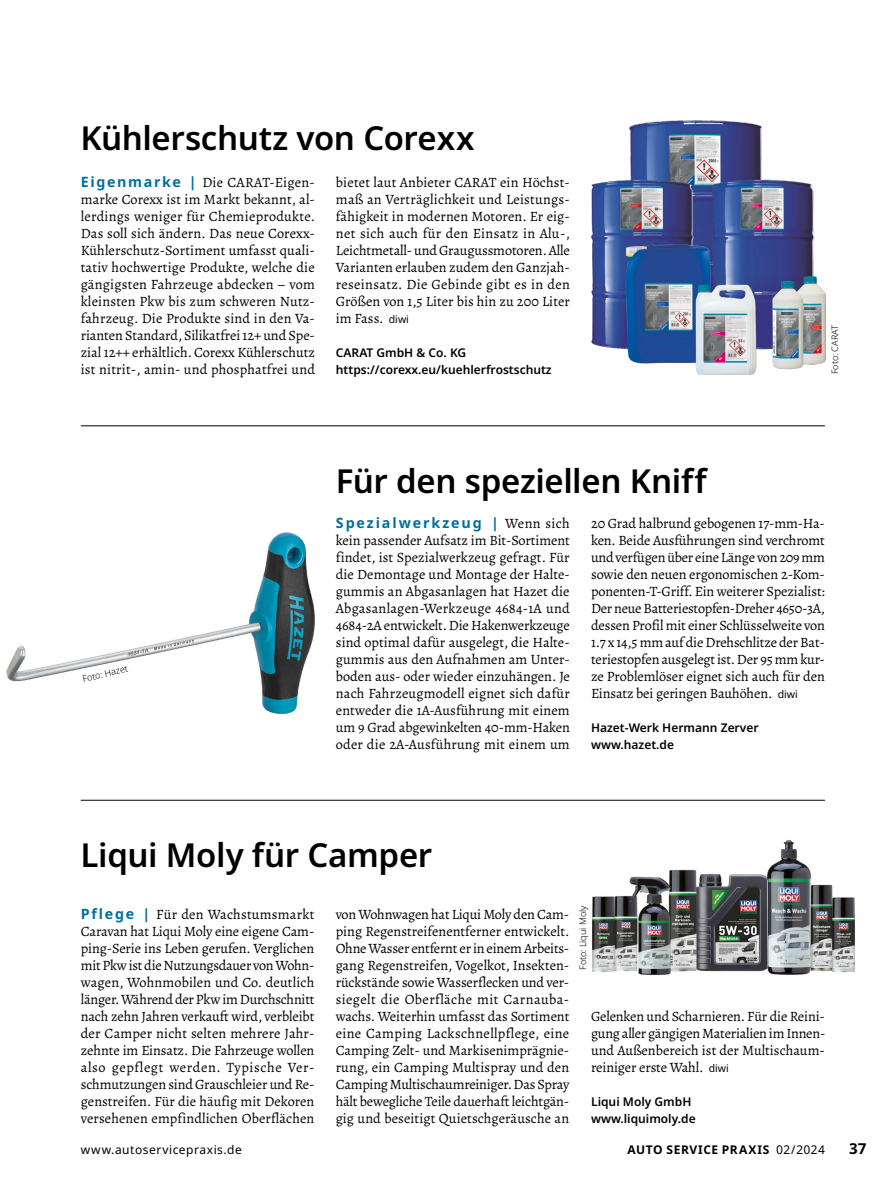
<style>
.page{position:relative;width:893px;height:1187px;background:#fff}
.page>*{position:absolute;margin:0;border:0;box-sizing:border-box;transform-origin:0 0}
.Title_22pt{font:600 33px "Noto Sans";letter-spacing:-.01em;color:#000}
.t1{font:700 15px "Noto Sans";color:#000}
.Para_GT{font:14.25px/17px "Alegreya";color:#000;text-align:justify}
.Para_GT_Info{font:600 12px "Noto Sans";color:#000}
.t2{font:12px "Noto Sans";letter-spacing:.04em;color:#000}
.t3{font:700 12px "Noto Sans";letter-spacing:.05em;color:#000}
.Image_Source_Bildquelle{font:300 9px "Noto Sans";color:#000}
.s1{font-family:"Noto Sans";font-weight:700;color:#006e9c}
.s2{font-family:"Noto Sans";font-size:10.5px}
.s3{font-weight:400}
</style>
<div class="page">
<hr style="left:81px;top:799px;width:744px;height:1px;background:#000">
<hr style="left:81px;top:425px;width:744px;height:1px;background:#000">
<img style="left:6px;top:532px;width:309px;height:182px">
<img style="left:591px;top:840px;width:264px;height:135px">
<img style="left:591px;top:121px;width:234px;height:253px">
<p class="Title_22pt" style="left:80px;top:119px;width:396px">Kühlerschutz von Corexx</p>
<p class="Para_GT" style="left:81px;top:174px;width:236px"><span class="s1">Eigenmarke |</span> Die CARAT-Eigen&shy;marke Corexx ist im Markt bekannt, al&shy;lerdings weniger für Chemieprodukte.<br>Das soll sich ändern. Das neue Corexx-Kühlerschutz-Sortiment umfasst quali&shy;tativ hochwertige Produkte, welche die gängigsten Fahrzeuge abdecken – vom kleinsten Pkw bis zum schweren Nutz&shy;fahrzeug. Die Produkte sind in den Va&shy;rianten Standard, Silikatfrei 12+ und Spe&shy;zial 12++ erhältlich. Corexx Kühlerschutz ist nitrit-, amin- und phosphatfrei und</p>
<p class="Para_GT" style="left:336px;top:174px;width:236px">bietet laut Anbieter CARAT ein Höchst&shy;maß an Verträglichkeit und Leistungs&shy;fähigkeit in modernen Motoren. Er eig&shy;net sich auch für den Einsatz in Alu-, Leichtmetall- und Graugussmotoren. Alle Varianten erlauben zudem den Ganzjah&shy;reseinsatz. Die Gebinde gibt es in den Größen von 1,5 Liter bis hin zu 200 Liter im Fass. <span class="s2">diwi</span></p>
<p class="Para_GT_Info" style="left:336px;top:346px;width:132px">CARAT GmbH &amp; Co. KG</p>
<p class="Para_GT_Info" style="left:336px;top:363px;width:217px">https://corexx.eu/kuehlerfrostschutz</p>
<p class="Title_22pt" style="left:336px;top:462px;width:372px">Für den speziellen Kniff</p>
<p class="Image_Source_Bildquelle" style="left:830px;top:374px;width:50px;rotate:-90deg">Foto: CARAT</p>
<p class="Image_Source_Bildquelle" style="left:82px;top:673px;width:48px;rotate:-13deg">Foto: Hazet</p>
<p class="Para_GT" style="left:336px;top:514px;width:235px"><span class="s1">Spezialwerkzeug |</span> Wenn sich kein passender Aufsatz im Bit-Sortiment findet, ist Spezialwerkzeug gefragt. Für die Demontage und Montage der Halte&shy;gummis an Abgasanlagen hat Hazet die Abgasanlagen-Werkzeuge 4684-1A und 4684-2A entwickelt. Die Hakenwerkzeuge sind optimal dafür ausgelegt, die Halte&shy;gummis aus den Aufnahmen am Unter&shy;boden aus- oder wieder einzuhängen. Je nach Fahrzeugmodell eignet sich dafür entweder die 1A-Ausführung mit einem um 9 Grad abgewinkelten 40-mm-Haken oder die 2A-Ausführung mit einem um</p>
<p class="Para_GT" style="left:591px;top:514px;width:235px">20 Grad halbrund gebogenen 17-mm-Ha&shy;ken. Beide Ausführungen sind verchromt und verfügen über eine Länge von 209 mm sowie den neuen ergonomischen 2-Kom&shy;ponenten-T-Griff. Ein weiterer Spezialist:<br>Der neue Batteriestopfen-Dreher 4650-3A, dessen Profil mit einer Schlüsselweite von 1.7 x 14,5 mm auf die Drehschlitze der Bat&shy;teriestopfen ausgelegt ist. Der 95 mm kur&shy;ze Problemlöser eignet sich auch für den Einsatz bei geringen Bauhöhen. <span class="s2">diwi</span></p>
<p class="Para_GT_Info" style="left:591px;top:720px;width:169px">Hazet-Werk Hermann Zerver</p>
<p class="Para_GT_Info" style="left:591px;top:737px;width:84px">www.hazet.de</p>
<p class="Title_22pt" style="left:80px;top:836px;width:353px">Liqui Moly für Camper</p>
<p class="Para_GT" style="left:81px;top:905px;width:235px"><span class="s1">Pflege |</span> Für den Wachstumsmarkt Caravan hat Liqui Moly eine eigene Cam&shy;ping-Serie ins Leben gerufen. Verglichen mit Pkw ist die Nutzungsdauer von Wohn&shy;wagen, Wohnmobilen und Co. deutlich länger. Während der Pkw im Durchschnitt nach zehn Jahren verkauft wird, verbleibt der Camper nicht selten mehrere Jahr&shy;zehnte im Einsatz. Die Fahrzeuge wollen also gepflegt werden. Typische Ver&shy;schmutzungen sind Grauschleier und Re&shy;genstreifen. Für die häufig mit Dekoren versehenen empfindlichen Oberflächen</p>
<p class="Para_GT" style="left:336px;top:905px;width:235px">von Wohnwagen hat Liqui Moly den Cam&shy;ping Regenstreifenentferner entwickelt.<br>Ohne Wasser entfernt er in einem Arbeits&shy;gang Regenstreifen, Vogelkot, Insekten&shy;rückstände sowie Wasserflecken und ver&shy;siegelt die Oberfläche mit Carnauba&shy;wachs. Weiterhin umfasst das Sortiment eine Camping Lackschnellpflege, eine Camping Zelt- und Markisenimprägnie&shy;rung, ein Camping Multispray und den Camping Multischaumreiniger. Das Spray hält bewegliche Teile dauerhaft leichtgän&shy;gig und beseitigt Quietschgeräusche an</p>
<p class="Image_Source_Bildquelle" style="left:578px;top:969px;width:66px;rotate:-90deg">Foto: Liqui Moly</p>
<p class="Para_GT" style="left:591px;top:1007px;width:236px">Gelenken und Scharnieren. Für die Reini&shy;gung aller gängigen Materialien im Innen&shy;und Außenbereich ist der Multischaum&shy;reiniger erste Wahl. <span class="s2">diwi</span></p>
<p class="Para_GT_Info" style="left:591px;top:1094px;width:102px">Liqui Moly GmbH</p>
<p class="Para_GT_Info" style="left:591px;top:1111px;width:106px">www.liquimoly.de</p>
<p class="t2" style="left:81px;top:1142px;width:162px">www.autoservicepraxis.de</p>
<p class="t3" style="left:627px;top:1142px;width:199px">AUTO SERVICE PRAXIS <span class="s3">02/2024</span></p>
<p class="t1" style="left:849px;top:1139px;width:18px">37</p>
</div>
